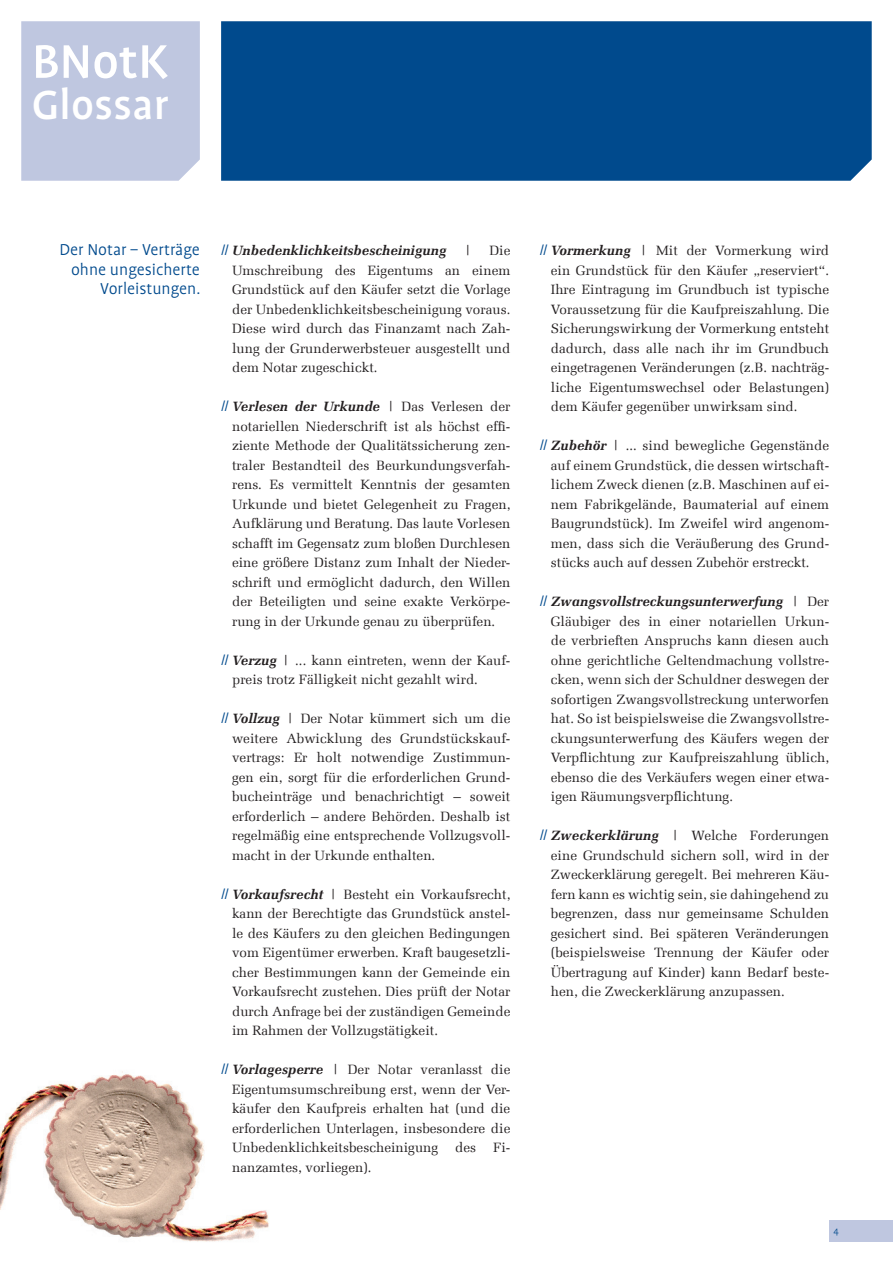
<style>
.page{position:relative;width:893px;height:1263px;background:#fff}
.page>*{position:absolute;margin:0;border:0;box-sizing:border-box;transform-origin:0 0}
.t1{font:500 54px "Profile OT";letter-spacing:.005em;color:#fff}
.t2{font:500 46.5px "Profile OT";letter-spacing:.01em;color:#fff}
._1-_Headline_Margina{font:300 18px/19.5px "Profile OT";color:#004a8d;text-align:right}
._2-_Glossartext{font:13.5px/19.5px "Melior Com";color:#231f20;text-align:justify}
._2-_Glossartext-2{font:italic 700 13.5px "Melior Com";color:#231f20}
._5-_Seitenzahlen{font:300 10.5px "Profile OT";color:#004a8d}
.s1{font-family:"Double Slash";font-weight:400;font-style:normal;font-size:10.5px;color:#004a8d}
.s2{font-family:"Double Slash";font-size:10.5px;color:#004a8d}
.s3{font-weight:700;font-style:italic}
</style>
<div class="page">
<div style="left:21px;top:21px;width:179px;height:160px;background:#bfc7e0"></div>
<div style="left:221px;top:21px;width:651px;height:160px;background:#004a8d"></div>
<div style="left:829px;top:1220px;width:64px;height:22px;background:#bfc7e0"></div>
<img style="left:0;top:1071px;width:269px;height:171px">
<p class="t1" style="left:32px;top:33px;width:138px">BNotK</p>
<p class="t2" style="left:32px;top:80px;width:138px">Glossar</p>
<p class="_1-_Headline_Margina" style="left:59px;top:241px;width:142px">Der Notar – Verträge ohne ungesicherte<br>Vorleistungen.</p>
<p class="_2-_Glossartext-2" style="left:221px;top:242px;width:227px"><span class="s1">:</span> Unbedenklichkeitsbescheinigung</p>
<p class="_2-_Glossartext" style="left:464px;top:241px;width:10px">|</p>
<p class="_2-_Glossartext" style="left:232px;top:241px;width:280px;text-indent:257px">Die Umschreibung des Eigentums an einem Grundstück auf den Käufer setzt die Vorlage der Unbedenklichkeitsbescheinigung voraus.<br>Diese wird durch das Finanzamt nach Zah&shy;lung der Grunderwerbsteuer ausgestellt und dem Notar zugeschickt.</p>
<p class="_2-_Glossartext" style="left:232px;top:397px;width:280px;text-indent:-11px"><span class="s2">:</span> <span class="s3">Verlesen der Urkunde</span> | Das Verlesen der notariellen Niederschrift ist als höchst effi&shy;ziente Methode der Qualitätssicherung zen&shy;traler Bestandteil des Beurkundungsverfah&shy;rens. Es vermittelt Kenntnis der gesamten Urkunde und bietet Gelegenheit zu Fragen, Aufklärung und Beratung. Das laute Vorlesen schafft im Gegensatz zum bloßen Durchlesen eine größere Distanz zum Inhalt der Nieder&shy;schrift und ermöglicht dadurch, den Willen der Beteiligten und seine exakte Verkörpe&shy;rung in der Urkunde genau zu überprüfen.</p>
<p class="_2-_Glossartext" style="left:232px;top:650px;width:280px;text-indent:-11px"><span class="s2">:</span> <span class="s3">Verzug</span> | ... kann eintreten, wenn der Kauf&shy;preis trotz Fälligkeit nicht gezahlt wird.</p>
<p class="_2-_Glossartext" style="left:232px;top:709px;width:280px;text-indent:-11px"><span class="s2">:</span> <span class="s3">Vollzug</span> | Der Notar kümmert sich um die weitere Abwicklung des Grundstückskauf&shy;vertrags: Er holt notwendige Zustimmun&shy;gen ein, sorgt für die erforderlichen Grund&shy;bucheinträge und benachrichtigt – soweit erforderlich – andere Behörden. Deshalb ist regelmäßig eine entsprechende Vollzugsvoll&shy;macht in der Urkunde enthalten.</p>
<p class="_2-_Glossartext" style="left:232px;top:884px;width:280px;text-indent:-11px"><span class="s2">:</span> <span class="s3">Vorkaufsrecht</span> | Besteht ein Vorkaufsrecht, kann der Berechtigte das Grundstück anstel&shy;le des Käufers zu den gleichen Bedingungen vom Eigentümer erwerben. Kraft baugesetzli&shy;cher Bestimmungen kann der Gemeinde ein Vorkaufsrecht zustehen. Dies prüft der Notar durch Anfrage bei der zuständigen Gemeinde im Rahmen der Vollzugstätigkeit.</p>
<p class="_2-_Glossartext" style="left:232px;top:1060px;width:280px;text-indent:-11px"><span class="s2">:</span> <span class="s3">Vorlagesperre</span> | Der Notar veranlasst die Eigentumsumschreibung erst, wenn der Ver&shy;käufer den Kaufpreis erhalten hat (und die erforderlichen Unterlagen, insbesondere die Unbedenklichkeitsbescheinigung</p>
<p class="_2-_Glossartext" style="left:455px;top:1138px;width:22px">des</p>
<p class="_2-_Glossartext" style="left:493px;top:1138px;width:19px">Fi-</p>
<p class="_2-_Glossartext" style="left:232px;top:1157px;width:141px">nanzamtes, vorliegen).</p>
<p class="_2-_Glossartext" style="left:551px;top:241px;width:280px;text-indent:-11px"><span class="s2">:</span> <span class="s3">Vormerkung</span> | Mit der Vormerkung wird ein Grundstück für den Käufer „reserviert“.<br>Ihre Eintragung im Grundbuch ist typische Voraussetzung für die Kaufpreiszahlung. Die Sicherungswirkung der Vormerkung entsteht dadurch, dass alle nach ihr im Grundbuch eingetragenen Veränderungen (z.B. nachträg&shy;liche Eigentumswechsel oder Belastungen) dem Käufer gegenüber unwirksam sind.</p>
<p class="_2-_Glossartext" style="left:551px;top:436px;width:280px;text-indent:-11px"><span class="s2">:</span> <span class="s3">Zubehör</span> | ... sind bewegliche Gegenstände auf einem Grundstück, die dessen wirtschaft&shy;lichem Zweck dienen (z.B. Maschinen auf ei&shy;nem Fabrikgelände, Baumaterial auf einem Baugrundstück). Im Zweifel wird angenom&shy;men, dass sich die Veräußerung des Grund&shy;stücks auch auf dessen Zubehör erstreckt.</p>
<p class="_2-_Glossartext" style="left:551px;top:592px;width:280px;text-indent:-11px"><span class="s2">:</span> <span class="s3">Zwangsvollstreckungsunterwerfung</span> | Der Gläubiger des in einer notariellen Urkun&shy;de verbrieften Anspruchs kann diesen auch ohne gerichtliche Geltendmachung vollstre&shy;cken, wenn sich der Schuldner deswegen der sofortigen Zwangsvollstreckung unterworfen hat. So ist beispielsweise die Zwangsvollstre&shy;ckungsunterwerfung des Käufers wegen der Verpflichtung zur Kaufpreiszahlung üblich, ebenso die des Verkäufers wegen einer etwa&shy;igen Räumungsverpflichtung.</p>
<p class="_2-_Glossartext" style="left:551px;top:826px;width:280px;text-indent:-11px"><span class="s2">:</span> <span class="s3">Zweckerklärung</span> | Welche Forderungen eine Grundschuld sichern soll, wird in der Zweckerklärung geregelt. Bei mehreren Käu&shy;fern kann es wichtig sein, sie dahingehend zu begrenzen, dass nur gemeinsame Schulden gesichert sind. Bei späteren Veränderungen (beispielsweise Trennung der Käufer oder Übertragung auf Kinder) kann Bedarf beste&shy;hen, die Zweckerklärung anzupassen.</p>
<p class="_5-_Seitenzahlen" style="left:833px;top:1225px;width:7px">4</p>
</div>
